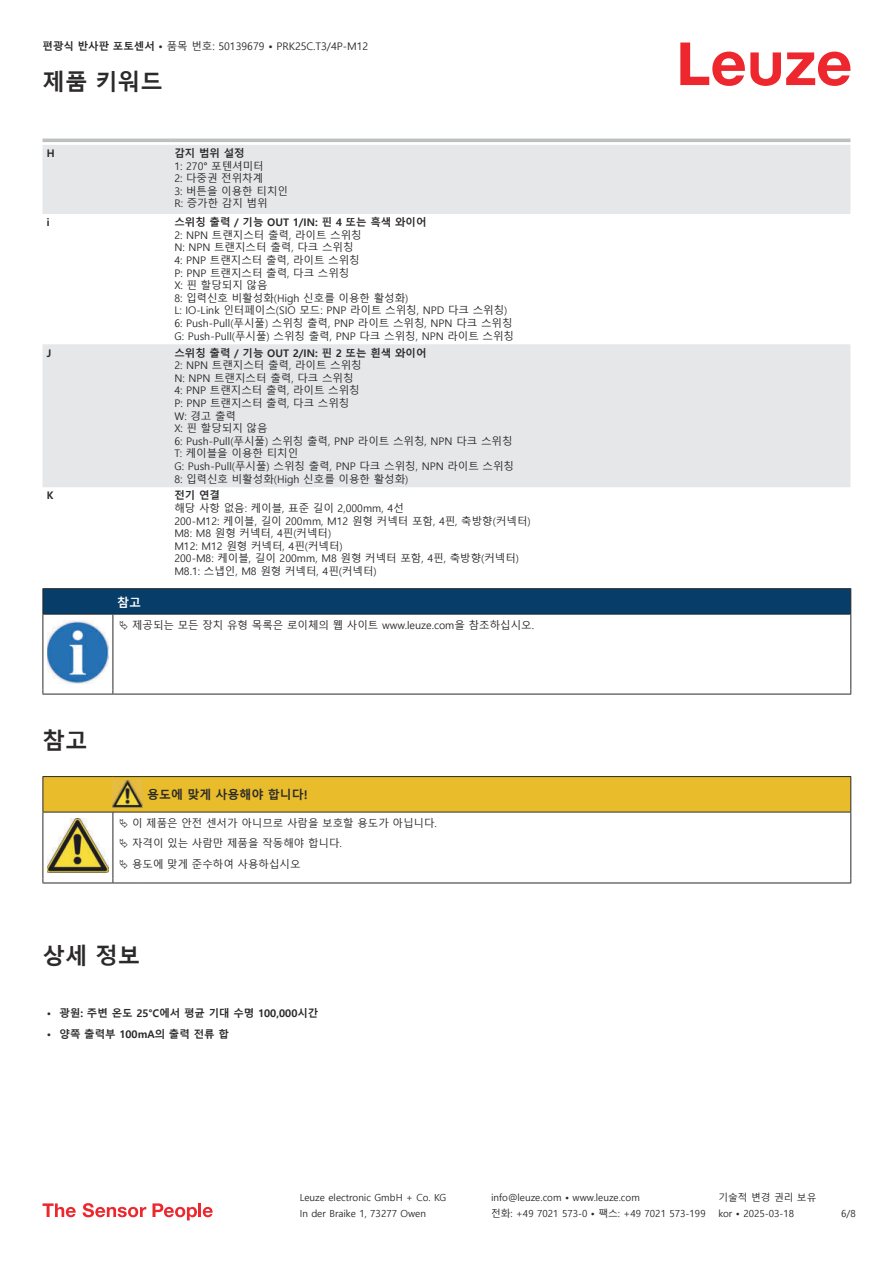
<style>
.page{position:relative;width:893px;height:1263px;background:#fff}
.page>*{position:absolute;margin:0;border:0;box-sizing:border-box;transform-origin:0 0}
.t1{font:700 22.5px "Malgun Gothic";color:#2b292a}
.t2{font:700 12px "Malgun Gothic";color:#2b292a}
.t3{font:700 12px "Malgun Gothic";color:#fff}
.t4{font:10.5px/12.6px "Malgun Gothic";color:#2b292a}
.t5{font:700 10.5px "Malgun Gothic";color:#2b292a}
.t6{font:9.75px "Malgun Gothic";color:#2b292a}
.s1{font-weight:700}
</style>
<div class="page">
<svg style="left:680px;top:43px;width:170px;height:43px"></svg>
<svg style="left:43px;top:145px;width:807px;height:342px;fill:#e6e7e9"></svg>
<hr style="left:43px;top:139px;width:127px;height:3px;background:#bdbfc1">
<hr style="left:170px;top:139px;width:680px;height:3px;background:#bdbfc1">
<svg style="left:43px;top:1203px;width:33px;height:14px"></svg>
<svg style="left:83px;top:1203px;width:63px;height:14px"></svg>
<svg style="left:153px;top:1203px;width:44px;height:17px"></svg>
<hr style="left:198px;top:1203px;width:3px;height:14px;background:#ed272d">
<svg style="left:203px;top:1207px;width:10px;height:10px"></svg>
<svg style="left:44px;top:615px;width:806px;height:79px"></svg>
<hr style="left:43px;top:588px;width:70px;height:1px;background:#2b292a">
<hr style="left:43px;top:614px;width:70px;height:1px;background:#2b292a">
<hr style="left:113px;top:588px;width:738px;height:1px;background:#2b292a">
<svg style="left:43px;top:589px;width:808px;height:25px;background:#063c67"></svg>
<hr style="left:113px;top:614px;width:738px;height:1px;background:#2b292a">
<hr style="left:43px;top:614px;width:1px;height:75px;background:#2b292a">
<hr style="left:113px;top:614px;width:1px;height:75px;background:#2b292a">
<hr style="left:850px;top:614px;width:1px;height:75px;background:#2b292a">
<hr style="left:43px;top:694px;width:70px;height:1px;background:#2b292a">
<hr style="left:113px;top:694px;width:738px;height:1px;background:#2b292a">
<img style="left:47px;top:620px;width:61px;height:63px">
<div style="left:115px;top:615px;width:734px;height:20px;background:#fff"></div>
<hr style="left:43px;top:883px;width:70px;height:1px;background:#2b292a">
<hr style="left:113px;top:883px;width:30px;height:1px;background:#2b292a">
<hr style="left:143px;top:883px;width:708px;height:1px;background:#2b292a">
<svg style="left:43px;top:776px;width:808px;height:107px"></svg>
<p class="t4" style="left:43px;top:40px;width:327px"><span class="s1">편광식 반사판 포토센서 •</span> 품목 번호: 50139679 <span class="s1">•</span> PRK25C.T3/4P-M12</p>
<h1 class="t1" style="left:43px;top:69px;width:122px">제품 키워드</h1>
<p class="t5" style="left:47px;top:147px;width:10px">H</p>
<p class="t5" style="left:174px;top:147px;width:72px">감지 범위 설정</p>
<p class="t4" style="left:174px;top:160px;width:115px">1: 270° 포텐셔미터<br>2: 다중권 전위차계<br>3: 버튼을 이용한 티치인<br>R: 증가한 감지 범위</p>
<p class="t5" style="left:47px;top:216px;width:4px">i</p>
<p class="t5" style="left:174px;top:216px;width:254px">스위칭 출력 / 기능 OUT 1/IN: 핀 4 또는 흑색 와이어</p>
<p class="t4" style="left:174px;top:229px;width:341px">2: NPN 트랜지스터 출력, 라이트 스위칭<br>N: NPN 트랜지스터 출력, 다크 스위칭<br>4: PNP 트랜지스터 출력, 라이트 스위칭<br>P: PNP 트랜지스터 출력, 다크 스위칭<br>X: 핀 할당되지 않음<br>8: 입력신호 비활성화(High 신호를 이용한 활성화)<br>L: IO-Link 인터페이스(SIO 모드: PNP 라이트 스위칭, NPD 다크 스위칭)<br>6: Push-Pull(푸시풀) 스위칭 출력, PNP 라이트 스위칭, NPN 다크 스위칭<br>G: Push-Pull(푸시풀) 스위칭 출력, PNP 다크 스위칭, NPN 라이트 스위칭</p>
<p class="t5" style="left:47px;top:346px;width:6px">J</p>
<p class="t5" style="left:174px;top:346px;width:254px">스위칭 출력 / 기능 OUT 2/IN: 핀 2 또는 흰색 와이어</p>
<p class="t4" style="left:174px;top:359px;width:341px">2: NPN 트랜지스터 출력, 라이트 스위칭<br>N: NPN 트랜지스터 출력, 다크 스위칭<br>4: PNP 트랜지스터 출력, 라이트 스위칭<br>P: PNP 트랜지스터 출력, 다크 스위칭<br>W: 경고 출력<br>X: 핀 할당되지 않음<br>6: Push-Pull(푸시풀) 스위칭 출력, PNP 라이트 스위칭, NPN 다크 스위칭<br>T: 케이블을 이용한 티치인<br>G: Push-Pull(푸시풀) 스위칭 출력, PNP 다크 스위칭, NPN 라이트 스위칭<br>8: 입력신호 비활성화(High 신호를 이용한 활성화)</p>
<p class="t5" style="left:47px;top:489px;width:8px">K</p>
<p class="t5" style="left:174px;top:489px;width:47px">전기 연결</p>
<p class="t4" style="left:174px;top:502px;width:358px">해당 사항 없음: 케이블, 표준 길이 2,000mm, 4선<br>200-M12: 케이블, 길이 200mm, M12 원형 커넥터 포함, 4핀, 축방향(커넥터)<br>M8: M8 원형 커넥터, 4핀(커넥터)<br>M12: M12 원형 커넥터, 4핀(커넥터)<br>200-M8: 케이블, 길이 200mm, M8 원형 커넥터 포함, 4핀, 축방향(커넥터)<br>M8.1: 스냅인, M8 원형 커넥터, 4핀(커넥터)</p>
<p class="t3" style="left:117px;top:595px;width:25px">참고</p>
<p class="t4" style="left:132px;top:619px;width:403px">제공되는 모든 장치 유형 목록은 로이체의 웹 사이트 www.leuze.com을 참조하십시오.</p>
<h1 class="t1" style="left:43px;top:728px;width:46px">참고</h1>
<p class="t2" style="left:147px;top:788px;width:162px">용도에 맞게 사용해야 합니다!</p>
<p class="t4" style="left:132px;top:813px;width:306px;line-height:20.2px">이 제품은 안전 센서가 아니므로 사람을 보호할 용도가 아닙니다. 자격이 있는 사람만 제품을 작동해야 합니다.<br>용도에 맞게 준수하여 사용하십시오</p>
<h1 class="t1" style="left:43px;top:942px;width:99px">상세 정보</h1>
<p class="t5" style="left:47px;top:1007px;width:273px">• 광원: 주변 온도 25°C에서 평균 기대 수명 100,000시간</p>
<p class="t5" style="left:47px;top:1027px;width:184px">• 양쪽 출력부 100mA의 출력 전류 합</p>
<p class="t6" style="left:300px;top:1192px;width:148px">Leuze electronic GmbH + Co. KG</p>
<p class="t6" style="left:491px;top:1192px;width:150px">info@leuze.com • www.leuze.com</p>
<p class="t6" style="left:718px;top:1192px;width:100px">기술적 변경 권리 보유</p>
<p class="t6" style="left:300px;top:1208px;width:128px">In der Braike 1, 73277 Owen</p>
<p class="t6" style="left:491px;top:1208px;width:216px">전화: +49 7021 573-0 • 팩스: +49 7021 573-199</p>
<p class="t6" style="left:718px;top:1208px;width:77px">kor • 2025-03-18</p>
<p class="t6" style="left:841px;top:1208px;width:16px">6/8</p>
</div>
